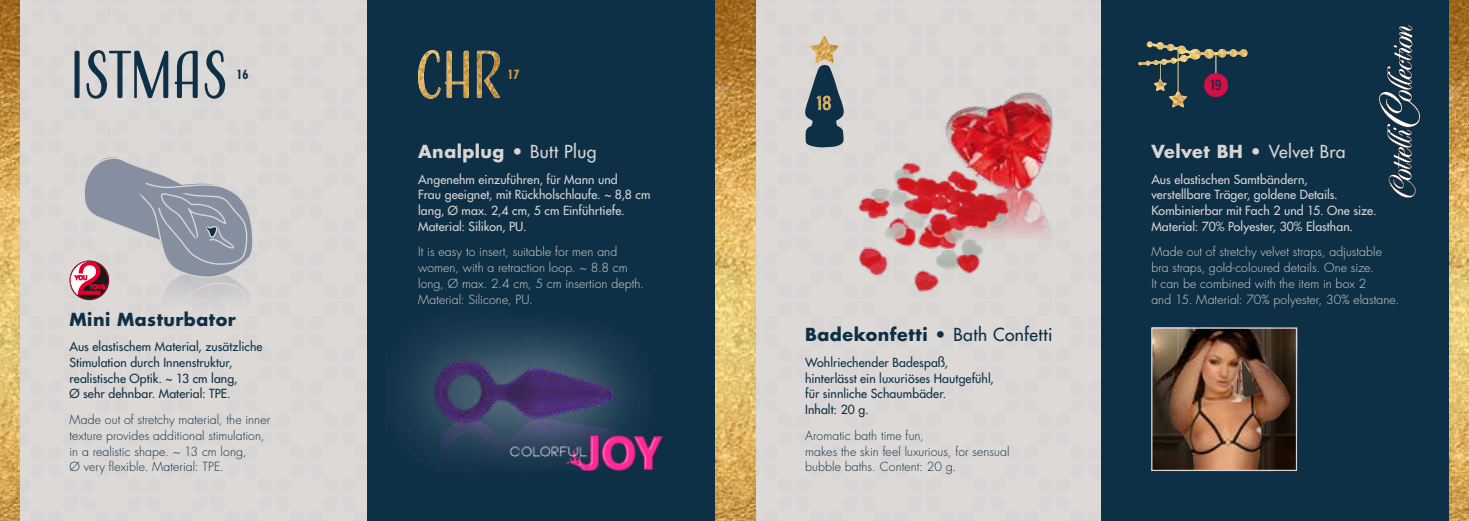
<style>
.page{position:relative;width:1469px;height:521px;background:#fff}
.page>*{position:absolute;margin:0;border:0;box-sizing:border-box;transform-origin:0 0}
.t1{font:63px "Adorn S Condensed Sans";letter-spacing:-.03em;color:#0e3046}
.t2{font:700 17.5px "Futura LT";letter-spacing:.03em;color:#0e3046}
.t3{font:700 17.5px "Futura LT";letter-spacing:.025em;color:#d9d5d3}
.t4{font:600 15.4px "Acumin Pro Cond";color:#0e3046}
.t5{font:300 12.25px/15.8px "Futura LT";letter-spacing:.01em;color:#d9d5d3}
.t6{font:12.25px/15.8px "Futura LT";letter-spacing:.01em;color:#d9d5d3}
.t7{font:12.25px/15.8px "Futura LT";letter-spacing:.005em;color:#0e3046}
.t8{font:300 12.25px/15.8px "Futura LT";letter-spacing:.005em;color:#0e3046}
.t9{font:700 condensed 12.25px "Futura LT";color:#d3a24b}
.t10{font:700 condensed 12.25px "Futura LT";color:#0e3046}
.s1{font-weight:400}
</style>
<div class="page">
<div style="left:0;top:0;width:1468px;height:521px;background:#dcd9d7"></div>
<div style="left:1101px;top:0;width:367px;height:521px;background:#0e3046"></div>
<div style="left:367px;top:0;width:367px;height:521px;background:#0e3046"></div>
<img style="left:0;top:0;width:20px;height:521px">
<img style="left:716px;top:0;width:39px;height:521px">
<img style="left:1449px;top:0;width:19px;height:521px">
<img style="left:945px;top:91px;width:109px;height:94px">
<img style="left:1017px;top:185px;width:34px;height:54px">
<img style="left:858px;top:153px;width:159px;height:139px">
<div style="left:368px;top:295px;width:308px;height:194px;background:#fff;opacity:.75"></div>
<img style="left:429px;top:354px;width:189px;height:72px">
<img style="left:1291px;top:329px;width:4px;height:140px">
<img style="left:1153px;top:329px;width:138px;height:140px">
<div style="left:1151px;top:327px;width:146px;height:144px;border:1px solid #d9d5d3"></div>
<svg style="left:1169px;top:45px;width:78px;height:63px"></svg>
<img style="left:1138px;top:42px;width:39px;height:53px">
<div style="left:1204px;top:73px;width:23px;height:24px;background:#d60e47;border-radius:50%"></div>
<img style="left:810px;top:36px;width:28px;height:27px">
<svg style="left:805px;top:65px;width:38px;height:82px"></svg>
<img style="left:817px;top:96px;width:13px;height:14px">
<img style="left:418px;top:50px;width:82px;height:49px">
<svg style="left:1378px;top:25px;width:42px;height:173px"></svg>
<img style="left:507px;top:432px;width:157px;height:41px">
<svg style="left:69px;top:157px;width:184px;height:144px"></svg>
<h1 class="t1" style="left:69px;top:36px;width:161px">ISTMAS</h1>
<p class="t10" style="left:237px;top:67px;width:14px">16</p>
<h2 class="t2" style="left:69px;top:307px;width:168px">Mini Masturbator</h2>
<p class="t7" style="left:69px;top:339px;width:194px">Aus elastischem Material, zusätzliche Stimulation durch Innenstruktur, realistische Optik. ~ 13 cm lang,<br>Ø sehr dehnbar. Material: TPE.</p>
<p class="t8" style="left:69px;top:412px;width:202px">Made out of stretchy material, the inner texture provides additional stimulation, in a realistic shape. ~ 13 cm long,<br>Ø very flexible. Material: TPE.</p>
<p class="t9" style="left:507px;top:67px;width:14px">17</p>
<h2 class="t3" style="left:418px;top:140px;width:180px">Analplug • <span class="s1">Butt Plug</span></h2>
<p class="t6" style="left:418px;top:171px;width:234px">Angenehm einzuführen, für Mann und<br>Frau geeignet, mit Rückholschlaufe. ~ 8,8 cm lang, Ø max. 2,4 cm, 5 cm Einführtiefe.<br>Material: Silikon, PU.</p>
<p class="t5" style="left:418px;top:244px;width:227px">It is easy to insert, suitable for men and women, with a retraction loop. ~ 8.8 cm long, Ø max. 2.4 cm, 5 cm insertion depth.<br>Material: Silicone, PU.</p>
<h2 class="t2" style="left:805px;top:323px;width:249px">Badekonfetti • <span class="s1">Bath Confetti</span></h2>
<p class="t7" style="left:805px;top:354px;width:190px">Wohlriechender Badespaß, hinterlässt ein luxuriöses Hautgefühl, für sinnliche Schaumbäder.<br>Inhalt: 20 g.</p>
<p class="t8" style="left:805px;top:428px;width:206px">Aromatic bath time fun,<br>makes the skin feel luxurious, for sensual bubble baths. Content: 20 g.</p>
<p class="t4" style="left:1210px;top:74px;width:12px">19</p>
<h2 class="t3" style="left:1151px;top:140px;width:196px">Velvet BH • <span class="s1">Velvet Bra</span></h2>
<p class="t6" style="left:1151px;top:171px;width:227px">Aus elastischen Samtbändern,<br>verstellbare Träger, goldene Details.<br>Kombinierbar mit Fach 2 und 15. One size.<br>Material: 70% Polyester, 30% Elasthan.</p>
<p class="t5" style="left:1151px;top:244px;width:249px">Made out of stretchy velvet straps, adjustable bra straps, gold-coloured details. One size.<br>It can be combined with the item in box 2<br>and 15. Material: 70% polyester, 30% elastane.</p>
</div>
